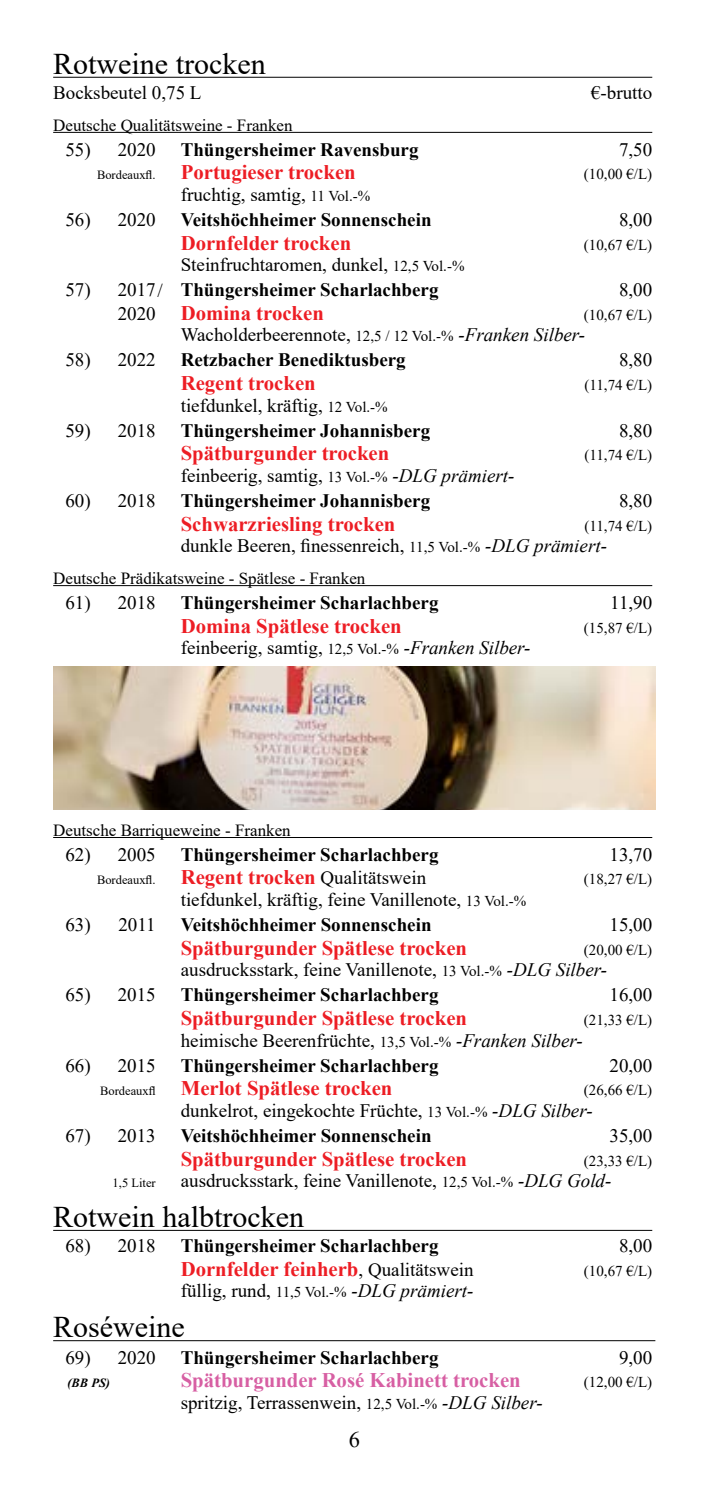
<style>
.page{position:relative;width:709px;height:1489px;background:#fff}
.page>*{position:absolute;margin:0;border:0;box-sizing:border-box;transform-origin:0 0}
.t1{font:30px "Times New Roman";color:#000}
.t2{font:22.25px "Times New Roman";color:#000}
.t3{font:700 20.75px "Times New Roman";color:#ed1d24}
.t4{font:700 20.75px "Times New Roman";color:#d75fa3}
.t5{font:19px "Times New Roman";color:#000}
.t6{font:700 19px "Times New Roman";color:#000}
.t7{font:italic 19px "Times New Roman";color:#000}
.t8{font:17px "Times New Roman";color:#000}
.t9{font:15px "Times New Roman";color:#000}
.t10{font:12.5px "Times New Roman";color:#000}
.t11{font:italic 700 12.5px "Times New Roman";color:#000}
.s1{font-weight:400;font-size:12.5px;color:#000}
.s2{font-size:15px}
.s3{font-weight:400;font-size:19px;color:#000}
.s4{font-style:italic}
.s5{font-style:normal}
.s6{font-style:normal;font-size:15px}
</style>
<div class="page">
<hr style="left:53px;top:77px;width:599px;height:1px;background:#000">
<hr style="left:53px;top:132px;width:599px;height:1px;background:#000">
<hr style="left:53px;top:585px;width:599px;height:1px;background:#000">
<hr style="left:53px;top:837px;width:599px;height:1px;background:#000">
<hr style="left:53px;top:1229px;width:599px;height:1px;background:#000">
<hr style="left:53px;top:1340px;width:602px;height:1px;background:#000">
<img style="left:53px;top:667px;width:603px;height:142px">
<h1 class="t1" style="left:53px;top:43px;width:214px">Rotweine trocken</h1>
<p class="t5" style="left:53px;top:79px;width:150px">Bocksbeutel 0,75 L</p>
<p class="t5" style="left:591px;top:79px;width:63px">€-brutto</p>
<p class="t8" style="left:53px;top:113px;width:241px">Deutsche Qualitätsweine - Franken</p>
<p class="t5" style="left:65px;top:136px;width:92px">55) 2020</p>
<p class="t6" style="left:181px;top:135px;width:239px">Thüngersheimer Ravensburg</p>
<p class="t5" style="left:619px;top:136px;width:35px">7,50</p>
<p class="t3" style="left:97px;top:157px;width:260px"><span class="s1">Bordeauxfl.</span> Portugieser trocken</p>
<p class="t9" style="left:584px;top:164px;width:70px">(10,00 €/L)</p>
<p class="t5" style="left:181px;top:181px;width:191px">fruchtig, samtig, <span class="s2">11 Vol.-%</span></p>
<p class="t5" style="left:65px;top:206px;width:92px">56) 2020</p>
<p class="t6" style="left:181px;top:206px;width:252px">Veitshöchheimer Sonnenschein</p>
<p class="t5" style="left:619px;top:206px;width:35px">8,00</p>
<p class="t3" style="left:181px;top:228px;width:172px">Dornfelder trocken</p>
<p class="t9" style="left:584px;top:234px;width:70px">(10,67 €/L)</p>
<p class="t5" style="left:181px;top:251px;width:285px">Steinfruchtaromen, dunkel, <span class="s2">12,5 Vol.-%</span></p>
<p class="t5" style="left:65px;top:276px;width:99px">57) 2017/</p>
<p class="t6" style="left:181px;top:276px;width:259px">Thüngersheimer Scharlachberg</p>
<p class="t5" style="left:619px;top:276px;width:35px">8,00</p>
<p class="t3" style="left:118px;top:298px;width:208px"><span class="s3">2020</span> Domina trocken</p>
<p class="t9" style="left:584px;top:304px;width:70px">(10,67 €/L)</p>
<p class="t5" style="left:181px;top:321px;width:406px">Wacholderbeerennote, <span class="s2">12,5 / 12 Vol.-%</span> <span class="s4">-Franken Silber-</span></p>
<p class="t5" style="left:65px;top:346px;width:27px">58)</p>
<p class="t5" style="left:118px;top:346px;width:40px">2022</p>
<p class="t6" style="left:181px;top:346px;width:226px">Retzbacher Benediktusberg</p>
<p class="t5" style="left:619px;top:346px;width:35px">8,80</p>
<p class="t3" style="left:181px;top:368px;width:137px">Regent trocken</p>
<p class="t9" style="left:584px;top:374px;width:69px">(11,74 €/L)</p>
<p class="t5" style="left:181px;top:392px;width:208px">tiefdunkel, kräftig, <span class="s2">12 Vol.-%</span></p>
<p class="t5" style="left:65px;top:417px;width:92px">59) 2018</p>
<p class="t6" style="left:181px;top:416px;width:251px">Thüngersheimer Johannisberg</p>
<p class="t5" style="left:619px;top:417px;width:35px">8,80</p>
<p class="t3" style="left:181px;top:438px;width:210px">Spätburgunder trocken</p>
<p class="t9" style="left:584px;top:445px;width:69px">(11,74 €/L)</p>
<p class="t5" style="left:181px;top:462px;width:335px">feinbeerig, samtig, <span class="s2">13 Vol.-%</span> <span class="s4">-DLG prämiert-</span></p>
<p class="t5" style="left:65px;top:487px;width:92px">60) 2018</p>
<p class="t6" style="left:181px;top:487px;width:251px">Thüngersheimer Johannisberg</p>
<p class="t5" style="left:619px;top:487px;width:35px">8,80</p>
<p class="t3" style="left:181px;top:509px;width:216px">Schwarzriesling trocken</p>
<p class="t9" style="left:584px;top:515px;width:69px">(11,74 €/L)</p>
<p class="t5" style="left:181px;top:532px;width:428px">dunkle Beeren, finessenreich, <span class="s2">11,5 Vol.-%</span> <span class="s4">-DLG prämiert-</span></p>
<p class="t8" style="left:53px;top:566px;width:314px">Deutsche Prädikatsweine - Spätlese - Franken</p>
<p class="t5" style="left:65px;top:589px;width:92px">61) 2018</p>
<p class="t6" style="left:181px;top:588px;width:259px">Thüngersheimer Scharlachberg</p>
<p class="t5" style="left:610px;top:589px;width:44px">11,90</p>
<p class="t3" style="left:181px;top:610px;width:222px">Domina Spätlese trocken</p>
<p class="t9" style="left:584px;top:617px;width:70px">(15,87 €/L)</p>
<p class="t5" style="left:181px;top:634px;width:351px">feinbeerig, samtig, <span class="s2">12,5 Vol.-%</span> <span class="s4">-Franken Silber-</span></p>
<p class="t8" style="left:53px;top:818px;width:239px">Deutsche Barriqueweine - Franken</p>
<p class="t5" style="left:65px;top:840px;width:92px">62) 2005</p>
<p class="t6" style="left:181px;top:840px;width:259px">Thüngersheimer Scharlachberg</p>
<p class="t5" style="left:609px;top:840px;width:44px">13,70</p>
<p class="t3" style="left:97px;top:862px;width:331px"><span class="s1">Bordeauxfl.</span> Regent trocken <span class="s3">Qualitätswein</span></p>
<p class="t9" style="left:584px;top:868px;width:70px">(18,27 €/L)</p>
<p class="t5" style="left:181px;top:886px;width:347px">tiefdunkel, kräftig, feine Vanillenote, <span class="s2">13 Vol.-%</span></p>
<p class="t5" style="left:65px;top:911px;width:92px">63) 2011</p>
<p class="t6" style="left:181px;top:910px;width:252px">Veitshöchheimer Sonnenschein</p>
<p class="t5" style="left:609px;top:911px;width:44px">15,00</p>
<p class="t3" style="left:181px;top:932px;width:288px">Spätburgunder Spätlese trocken</p>
<p class="t9" style="left:584px;top:939px;width:70px">(20,00 €/L)</p>
<p class="t5" style="left:181px;top:956px;width:428px">ausdrucksstark, feine Vanillenote, <span class="s2">13 Vol.-%</span> <span class="s4">-DLG Silber-</span></p>
<p class="t5" style="left:65px;top:981px;width:92px">65) 2015</p>
<p class="t6" style="left:181px;top:981px;width:259px">Thüngersheimer Scharlachberg</p>
<p class="t5" style="left:609px;top:981px;width:44px">16,00</p>
<p class="t3" style="left:181px;top:1003px;width:288px">Spätburgunder Spätlese trocken</p>
<p class="t9" style="left:584px;top:1009px;width:70px">(21,33 €/L)</p>
<p class="t5" style="left:181px;top:1026px;width:403px">heimische Beerenfrüchte, <span class="s2">13,5 Vol.-%</span> <span class="s4">-Franken Silber-</span></p>
<p class="t5" style="left:65px;top:1051px;width:92px">66) 2015</p>
<p class="t6" style="left:181px;top:1051px;width:259px">Thüngersheimer Scharlachberg</p>
<p class="t5" style="left:609px;top:1051px;width:44px">20,00</p>
<p class="t3" style="left:100px;top:1073px;width:294px"><span class="s1">Bordeauxfl</span> Merlot Spätlese trocken</p>
<p class="t9" style="left:584px;top:1079px;width:70px">(26,66 €/L)</p>
<p class="t5" style="left:181px;top:1096px;width:413px">dunkelrot, eingekochte Früchte, <span class="s2">13 Vol.-%</span> <span class="s4">-DLG Silber-</span></p>
<p class="t5" style="left:65px;top:1121px;width:92px">67) 2013</p>
<p class="t6" style="left:181px;top:1121px;width:252px">Veitshöchheimer Sonnenschein</p>
<p class="t5" style="left:609px;top:1121px;width:44px">35,00</p>
<p class="t3" style="left:181px;top:1143px;width:288px">Spätburgunder Spätlese trocken</p>
<p class="t9" style="left:584px;top:1149px;width:70px">(23,33 €/L)</p>
<p class="t10" style="left:113px;top:1173px;width:45px">1,5 Liter</p>
<p class="t5" style="left:181px;top:1167px;width:432px">ausdrucksstark, feine Vanillenote, <span class="s2">12,5 Vol.-%</span> <span class="s4">-DLG Gold-</span></p>
<h1 class="t1" style="left:53px;top:1195px;width:252px">Rotwein halbtrocken</h1>
<p class="t5" style="left:65px;top:1232px;width:92px">68) 2018</p>
<p class="t6" style="left:181px;top:1231px;width:259px">Thüngersheimer Scharlachberg</p>
<p class="t5" style="left:619px;top:1232px;width:35px">8,00</p>
<p class="t3" style="left:181px;top:1253px;width:294px">Dornfelder feinherb<span class="s3">, Qualitätswein</span></p>
<p class="t9" style="left:584px;top:1260px;width:70px">(10,67 €/L)</p>
<p class="t7" style="left:181px;top:1277px;width:294px"><span class="s5">füllig, rund,</span> <span class="s6">11,5 Vol.-%</span> -DLG prämiert-</p>
<h1 class="t1" style="left:53px;top:1306px;width:133px">Roséweine</h1>
<p class="t5" style="left:65px;top:1343px;width:92px">69) 2020</p>
<p class="t6" style="left:181px;top:1343px;width:259px">Thüngersheimer Scharlachberg</p>
<p class="t5" style="left:619px;top:1343px;width:35px">9,00</p>
<p class="t11" style="left:67px;top:1374px;width:44px">(BB PS)</p>
<p class="t4" style="left:181px;top:1365px;width:341px">Spätburgunder Rosé Kabinett trocken</p>
<p class="t9" style="left:584px;top:1371px;width:70px">(12,00 €/L)</p>
<p class="t5" style="left:181px;top:1388px;width:363px">spritzig, Terrassenwein, <span class="s2">12,5 Vol.-%</span> <span class="s4">-DLG Silber-</span></p>
<p class="t2" style="left:349px;top:1423px;width:13px">6</p>
</div>
